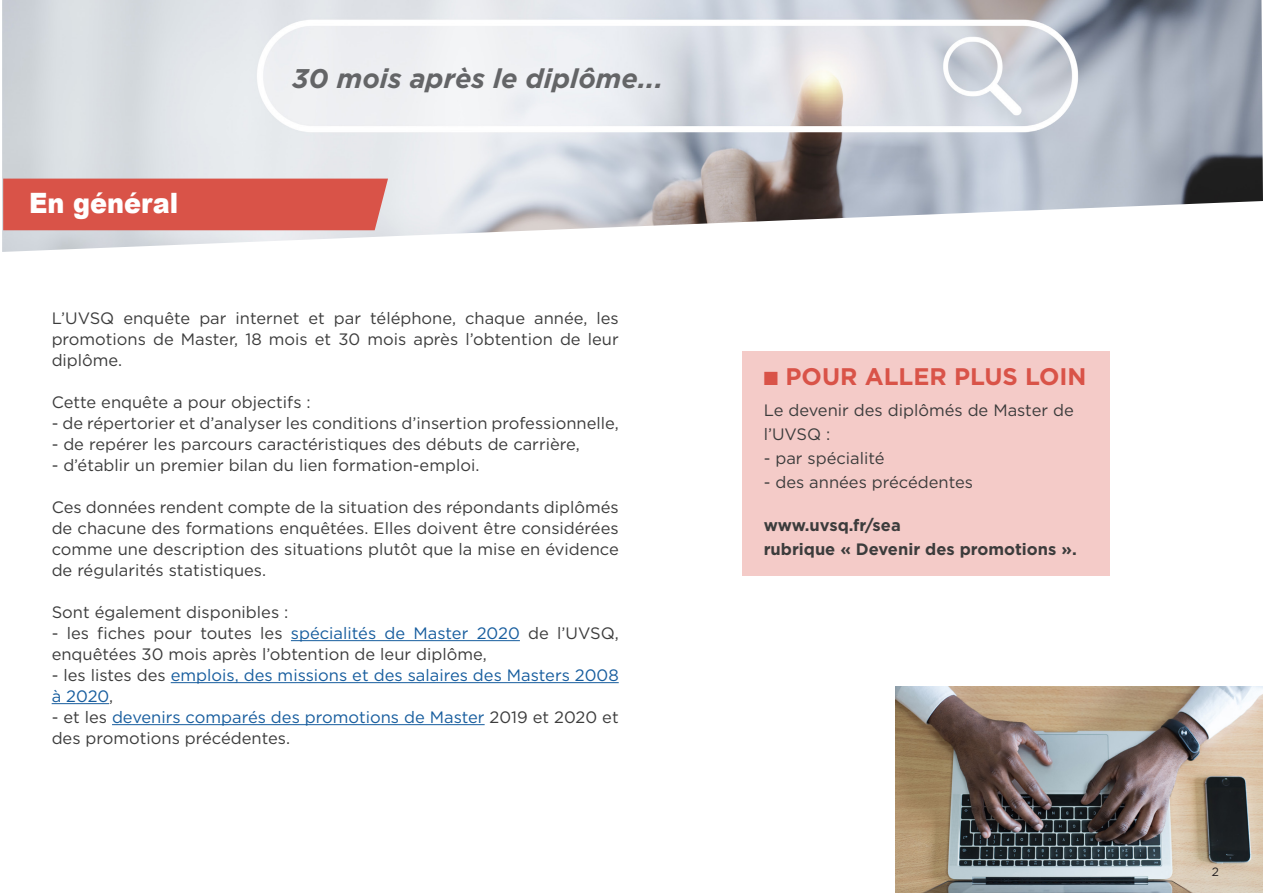
<style>
.page{position:relative;width:1263px;height:893px;background:#fff}
.page>*{position:absolute;margin:0;border:0;box-sizing:border-box;transform-origin:0 0}
.t1{font:900 28.05px "Arial";color:#fff;scale:.91 1}
.t2{font:italic 700 27px "Gotham";color:#646567}
.t3{font:700 24px "Gotham";color:#d95348}
.t4{font:16.5px/21px "Gotham";color:#3c3c3c}
.t5{font:16.5px/21px "Gotham";color:#175d9e}
.t6{font:700 16.5px "Gotham";color:#3c3c3c}
.t7{font:12px "Gotham";color:#231f20}
.s1{color:#175d9e}
.s2{color:#3c3c3c}
.s3{font-family:"Arial";font-weight:900;font-size:28.5px}
</style>
<div class="page">
<img style="left:2px;top:0;width:1261px;height:252px">
<div style="left:3px;top:179px;width:385px;height:51px;background:#d95348"></div>
<img style="left:895px;top:686px;width:368px;height:207px">
<hr style="left:291px;top:640px;width:229px;height:1px;background:#175d9e">
<hr style="left:171px;top:682px;width:448px;height:1px;background:#175d9e">
<hr style="left:52px;top:703px;width:57px;height:1px;background:#175d9e">
<hr style="left:112px;top:724px;width:373px;height:1px;background:#175d9e">
<div style="left:742px;top:352px;width:368px;height:224px;background:#f4cbc8"></div>
<p class="t1" style="left:29px;top:183px;width:165px">En général</p>
<h2 class="t2" style="left:293px;top:60px;width:372px">30 mois après le diplôme...</h2>
<p class="t4" style="left:52px;top:307px;width:569px;text-align:justify">L’UVSQ enquête par internet et par téléphone, chaque année, les promotions de Master, 18 mois et 30 mois après l’obtention de leur diplôme.</p>
<p class="t4" style="left:52px;top:391px;width:261px">Cette enquête a pour objectifs :</p>
<p class="t4" style="left:52px;top:412px;width:569px">- de répertorier et d’analyser les conditions d’insertion professionnelle,</p>
<p class="t4" style="left:52px;top:433px;width:530px">- de repérer les parcours caractéristiques des débuts de carrière,</p>
<p class="t4" style="left:52px;top:454px;width:429px">- d’établir un premier bilan du lien formation-emploi.</p>
<p class="t4" style="left:52px;top:496px;width:569px;text-align:justify">Ces données rendent compte de la situation des répondants diplômés de chacune des formations enquêtées. Elles doivent être considérées comme une description des situations plutôt que la mise en évidence de régularités statistiques.</p>
<p class="t4" style="left:52px;top:601px;width:238px">Sont également disponibles :</p>
<p class="t4" style="left:52px;top:622px;width:569px">- les fiches pour toutes les <span class="s1">spécialités de Master 2020</span> de l’UVSQ, enquêtées 30 mois après l’obtention de leur diplôme,</p>
<p class="t5" style="left:52px;top:664px;width:569px"><span class="s2">- les listes des</span> emplois, des missions et des salaires des Masters 2008 à 2020<span class="s2">,</span></p>
<p class="t4" style="left:52px;top:706px;width:568px">- et les <span class="s1">devenirs comparés des promotions de Master</span> 2019 et 2020 et des promotions précédentes.</p>
<p class="t3" style="left:763px;top:360px;width:325px"><span class="s3">■</span> POUR ALLER PLUS LOIN</p>
<p class="t4" style="left:764px;top:398px;width:312px;line-height:24px">Le devenir des diplômés de Master de l’UVSQ :</p>
<p class="t4" style="left:764px;top:447px;width:122px">- par spécialité</p>
<p class="t4" style="left:764px;top:471px;width:211px">- des années précédentes</p>
<p class="t6" style="left:764px;top:515px;width:139px">www.uvsq.fr/sea</p>
<p class="t6" style="left:764px;top:539px;width:315px">rubrique « Devenir des promotions ».</p>
<p class="t7" style="left:1212px;top:864px;width:9px">2</p>
</div>
